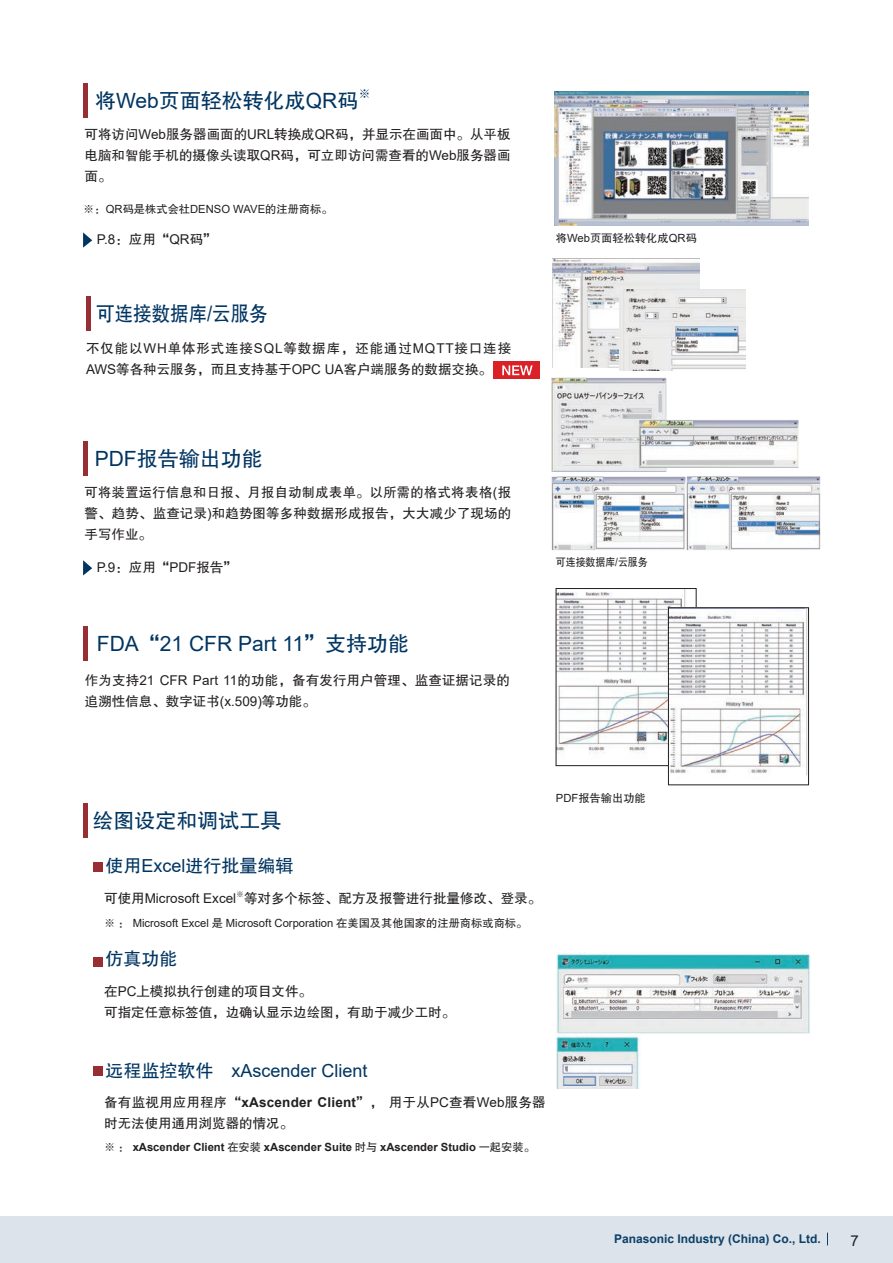
<style>
.page{position:relative;width:893px;height:1263px;background:#fff}
.page>*{position:absolute;margin:0;border:0;box-sizing:border-box;transform-origin:0 0}
.t1{font:21px "FZHTJW GB1 0";color:#003562}
.t2{font:21px "Arial";color:#003562}
.t3{font:21px "FZHTJW GB1 0";color:#003562;scale:.88 1}
.t4{font:18px "Arial";color:#003562}
.t5{font:18px "FZHTJW GB1 0";color:#003562}
.t6{font:15px "Arial";color:#231f20}
.t7{font:13.5px/21px "FZHTJW GB1 0";color:#231f20}
.t8{font:13.5px "Arial";color:#231f20}
.t9{font:12.3px "FZHTJW GB1 0";color:#003562}
.t10{font:700 12px "Arial";color:#0b4069}
.t11{font:700 11.25px "Arial";color:#231f20}
.t12{font:11.25px "Arial";color:#231f20}
.t13{font:11.25px "FZHTJW GB1 0";color:#231f20}
.t14{font:11.25px "FZHTJW GB1 0";color:#231f20;scale:.88 1}
.t15{font:7.8px "FZHTJW GB1 0";color:#231f20}
.s1{font-family:"Arial"}
.s2{font-family:"FZHTJW GB1 0"}
.s3{font-family:"Arial";font-weight:700}
.s4{font-family:"FZHTJW GB1 0";font-weight:400}
</style>
<div class="page">
<div style="left:0;top:1216px;width:893px;height:47px;background:#dce3ea"></div>
<svg style="left:827px;top:1233px;width:1px;height:12px"></svg>
<div style="left:83px;top:83px;width:5px;height:34px;background:#962e33"></div>
<hr style="left:83px;top:627px;width:4px;height:34px;background:#962e33">
<hr style="left:83px;top:442px;width:4px;height:34px;background:#962e33">
<img style="left:558px;top:590px;width:128px;height:174px">
<div style="left:556px;top:588px;width:140px;height:178px;border:1px solid #231f20"></div>
<img style="left:670px;top:609px;width:137px;height:167px">
<div style="left:668px;top:607px;width:141px;height:178px;border:1px solid #231f20"></div>
<svg style="left:83px;top:232px;width:9px;height:16px"></svg>
<svg style="left:83px;top:560px;width:9px;height:15px"></svg>
<img style="left:554px;top:92px;width:255px;height:134px">
<div style="left:93px;top:863px;width:9px;height:9px;background:#962e33"></div>
<div style="left:83px;top:803px;width:5px;height:34px;background:#962e33"></div>
<img style="left:556px;top:952px;width:254px;height:137px">
<img style="left:551px;top:277px;width:270px;height:274px">
<hr style="left:86px;top:297px;width:4px;height:34px;background:#962e33">
<div style="left:493px;top:362px;width:47px;height:17px;background:#da2128"></div>
<svg style="left:502px;top:365px;width:31px;height:10px"></svg>
<img style="left:553px;top:259px;width:146px;height:109px">
<img style="left:620px;top:289px;width:125px;height:81px">
<div style="left:93px;top:958px;width:9px;height:9px;background:#962e33"></div>
<div style="left:93px;top:1067px;width:9px;height:9px;background:#962e33"></div>
<h1 class="t1" style="left:95px;top:89px;width:265px">将<span class="s1">Web</span>页面轻松转化成<span class="s1">QR</span>码</h1>
<p class="t9" style="left:358px;top:87px;width:14px">※</p>
<p class="t7" style="left:85px;top:124px;width:428px;text-align:justify">可将访问<span class="s1">Web</span>服务器画面的<span class="s1">URL</span>转换成<span class="s1">QR</span>码，并显示在画面中。从平板电脑和智能手机的摄像头读取<span class="s1">QR</span>码，可立即访问需查看的<span class="s1">Web</span>服务器画面。</p>
<p class="t13" style="left:83px;top:203px;width:251px">※：<span class="s1">QR</span>码是株式会社<span class="s1">DENSO WAVE</span>的注册商标。</p>
<p class="t7" style="left:97px;top:229px;width:121px"><span class="s1">P.8</span>：应用“<span class="s1">QR</span>码”</p>
<h1 class="t3" style="left:96px;top:302px;width:196px">可连接数据库<span class="s1">/</span>云服务</h1>
<p class="t7" style="left:86px;top:338px;width:427px">不仅能以<span class="s1">WH</span>单体形式连接<span class="s1">SQL</span>等数据库，还能通过<span class="s1">MQTT</span>接口连接<br><span class="s1">AWS</span>等各种云服务，而且支持基于<span class="s1">OPC UA</span>客户端服务的数据交换。</p>
<h1 class="t1" style="left:95px;top:447px;width:169px"><span class="s1">PDF</span>报告输出功能</h1>
<p class="t7" style="left:85px;top:482px;width:428px;text-align:justify">可将装置运行信息和日报、月报自动制成表单。以所需的格式将表格<span class="s1">(</span>报警、趋势、监查记录<span class="s1">)</span>和趋势图等多种数据形成报告，大大减少了现场的手写作业。</p>
<p class="t7" style="left:97px;top:557px;width:142px"><span class="s1">P.9</span>：应用“<span class="s1">PDF</span>报告”</p>
<h1 class="t2" style="left:97px;top:629px;width:314px">FDA<span class="s2">“</span>21 CFR Part 11<span class="s2">”支持功能</span></h1>
<p class="t7" style="left:85px;top:670px;width:427px">作为支持<span class="s1">21 CFR Part 11</span>的功能，备有发行用户管理、监查证据记录的追溯性信息、数字证书<span class="s1">(x.509)</span>等功能。　</p>
<p class="t13" style="left:556px;top:232px;width:143px">将<span class="s1">Web</span>页面轻松转化成<span class="s1">QR</span>码</p>
<p class="t14" style="left:556px;top:556px;width:106px">可连接数据库<span class="s1">/</span>云服务</p>
<h1 class="t1" style="left:93px;top:809px;width:190px">绘图设定和调试工具</h1>
<h2 class="t5" style="left:105px;top:856px;width:190px">使用<span class="s1">Excel</span>进行批量编辑</h2>
<p class="t8" style="left:104px;top:889px;width:134px"><span class="s2">可使用</span>Microsoft Excel</p>
<p class="t15" style="left:236px;top:890px;width:9px">※</p>
<p class="t7" style="left:244px;top:888px;width:299px">等对多个标签、配方及报警进行批量修改、登录。</p>
<p class="t12" style="left:104px;top:915px;width:425px"><span class="s2">※ ：</span> Microsoft Excel <span class="s2">是</span> Microsoft Corporation <span class="s2">在美国及其他国家的注册商标或商标。</span></p>
<h2 class="t5" style="left:105px;top:949px;width:73px">仿真功能</h2>
<p class="t7" style="left:104px;top:981px;width:352px">在<span class="s1">PC</span>上模拟执行创建的项目文件。<br>可指定任意标签值，边确认显示边绘图，有助于减少工时。</p>
<p class="t13" style="left:556px;top:792px;width:91px"><span class="s1">PDF</span>报告输出功能</p>
<h2 class="t4" style="left:105px;top:1058px;width:264px"><span class="s2">远程监控软件　</span>xAscender Client</h2>
<p class="t7" style="left:104px;top:1092px;width:443px">备有监视用应用程序“<span class="s3">xAscender Client</span>”，用于从<span class="s1">PC</span>查看<span class="s1">Web</span>服务器时无法使用通用浏览器的情况。</p>
<p class="t11" style="left:104px;top:1139px;width:432px"><span class="s4">※ ：</span> xAscender Client <span class="s4">在安装</span> xAscender Suite <span class="s4">时与</span> xAscender Studio <span class="s4">一起安装。</span></p>
<p class="t10" style="left:614px;top:1230px;width:208px">Panasonic Industry (China) Co., Ltd.</p>
<p class="t6" style="left:850px;top:1230px;width:10px">7</p>
</div>
